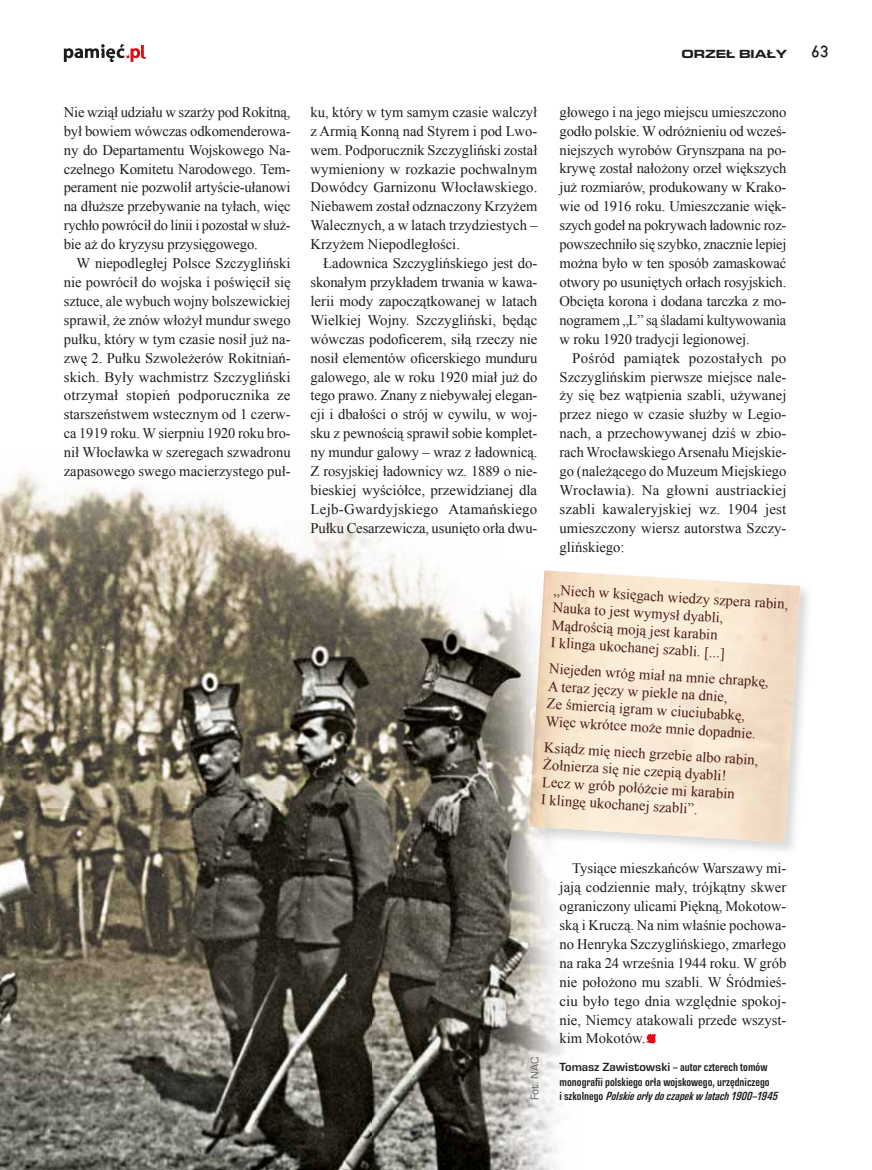
<style>
.page{position:relative;width:872px;height:1170px;background:#fff}
.page>*{position:absolute;margin:0;border:0;box-sizing:border-box;transform-origin:0 0}
.t1{font:14.7px/18.9px "Times New Roman";color:#1d1d1b;text-align:justify}
.t2{font:14.55px/17.4px "Times New Roman";color:#4b1a1a}
.t3{font:600 condensed 12px/14.4px "Eurostile Next LT Pro";color:#1d1d1b}
.t4{font:italic 600 condensed 12px "Eurostile Next LT Pro";color:#1d1d1b}
.t5{font:700 expanded 12px "Eurostile Next LT Pro";color:#1d1d1b}
.t6{font:12px "Copystruct Normal";color:#1d1d1b}
.t7{font:11.25px "Eurostile Next LT Pro";letter-spacing:-.005em;color:#646363}
.s1{font-stretch:normal}
.s2{font-style:normal}
</style>
<div class="page">
<img style="left:584px;top:573px;width:216px;height:269px">
<img style="left:0;top:472px;width:371px;height:697px">
<img style="left:371px;top:538px;width:155px;height:64px">
<img style="left:371px;top:602px;width:160px;height:567px">
<img style="left:530px;top:855px;width:34px;height:314px">
<img style="left:529px;top:570px;width:55px;height:259px">
<svg style="left:64px;top:43px;width:82px;height:19px"></svg>
<svg style="left:646px;top:1033px;width:9px;height:10px"></svg>
<p class="t5" style="left:681px;top:47px;width:107px">ORZEŁ BIAŁY</p>
<p class="t6" style="left:812px;top:44px;width:19px">63</p>
<p class="t1" style="left:64px;top:102px;width:228px">Nie wziął udziału w szarży pod Rokitną, był bowiem wówczas odkomenderowa&shy;ny do Departamentu Wojskowego Na&shy;czelnego Komitetu Narodowego. Tem&shy;perament nie pozwolił artyście-ułanowi na dłuższe przebywanie na tyłach, więc rychło powrócił do linii i pozostał w służ&shy;bie aż do kryzysu przysięgowego.</p>
<p class="t1" style="left:64px;top:253px;width:228px;text-indent:13px">W niepodległej Polsce Szczygliński nie powrócił do wojska i poświęcił się sztuce, ale wybuch wojny bolszewickiej sprawił, że znów włożył mundur swego pułku, który w tym czasie nosił już na&shy;zwę 2. Pułku Szwoleżerów Rokitniań&shy;skich. Były wachmistrz Szczygliński otrzymał stopień podporucznika ze starszeństwem wstecznym od 1 czerw&shy;ca 1919 roku. W sierpniu 1920 roku bro&shy;nił Włocławka w szeregach szwadronu zapasowego swego macierzystego puł-</p>
<p class="t1" style="left:559px;top:102px;width:228px">głowego i na jego miejscu umieszczono godło polskie. W odróżnieniu od wcześ&shy;niejszych wyrobów Grynszpana na po&shy;krywę został nałożony orzeł większych już rozmiarów, produkowany w Krako&shy;wie od 1916 roku. Umieszczanie więk&shy;szych godeł na pokrywach ładownic roz&shy;powszechniło się szybko, znacznie lepiej można było w ten sposób zamaskować otwory po usuniętych orłach rosyjskich.<br>Obcięta korona i dodana tarczka z mo&shy;nogramem „L” są śladami kultywowania w roku 1920 tradycji legionowej.</p>
<p class="t1" style="left:559px;top:348px;width:228px;text-indent:13px">Pośród pamiątek pozostałych po Szczyglińskim pierwsze miejsce nale&shy;ży się bez wątpienia szabli, używanej przez niego w czasie służby w Legio&shy;nach, a przechowywanej dziś w zbio&shy;rach Wrocławskiego Arsenału Miejskie&shy;go (należącego do Muzeum Miejskiego Wrocławia). Na głowni austriackiej szabli kawaleryjskiej wz. 1904 jest umieszczony wiersz autorstwa Szczy&shy;glińskiego:</p>
<p class="t2" style="left:554px;top:582px;width:237px;rotate:3deg">„Niech w księgach wiedzy szpera rabin,<br>Nauka to jest wymysł dyabli,<br>Mądrością moją jest karabin<br>I klinga ukochanej szabli. [...]</p>
<p class="t2" style="left:549px;top:660px;width:222px;rotate:3deg">Niejeden wróg miał na mnie chrapkę,<br>A teraz jęczy w piekle na dnie,<br>Ze śmiercią igram w ciuciubabkę,<br>Więc wkrótce może mnie dopadnie.</p>
<p class="t2" style="left:544px;top:739px;width:216px;rotate:3deg">Ksiądz mię niech grzebie albo rabin,<br>Żołnierza się nie czepią dyabli!<br>Lecz w grób połóżcie mi karabin<br>I klingę ukochanej szabli”.</p>
<p class="t1" style="left:310px;top:102px;width:228px">ku, który w tym samym czasie walczył z Armią Konną nad Styrem i pod Lwo&shy;wem. Podporucznik Szczygliński został wymieniony w rozkazie pochwalnym Dowódcy Garnizonu Włocławskiego.<br>Niebawem został odznaczony Krzyżem Walecznych, a w latach trzydziestych – Krzyżem Niepodległości.</p>
<p class="t1" style="left:310px;top:253px;width:228px;text-indent:13px">Ładownica Szczyglińskiego jest do&shy;skonałym przykładem trwania w kawa&shy;lerii mody zapoczątkowanej w latach Wielkiej Wojny. Szczygliński, będąc wówczas podoficerem, siłą rzeczy nie nosił elementów oficerskiego munduru galowego, ale w roku 1920 miał już do tego prawo. Znany z niebywałej elegan&shy;cji i dbałości o strój w cywilu, w woj&shy;sku z pewnością sprawił sobie komplet&shy;ny mundur galowy – wraz z ładownicą.<br>Z rosyjskiej ładownicy wz. 1889 o nie&shy;bieskiej wyściółce, przewidzianej dla Lejb-Gwardyjskiego Atamańskiego Pułku Cesarzewicza, usunięto orła dwu-</p>
<p class="t7" style="left:528px;top:1100px;width:45px;rotate:-90deg">Fot. NAC</p>
<p class="t1" style="left:559px;top:858px;width:228px;text-indent:13px">Tysiące mieszkańców Warszawy mi&shy;jają codziennie mały, trójkątny skwer ograniczony ulicami Piękną, Mokotow&shy;ską i Kruczą. Na nim właśnie pochowa&shy;no Henryka Szczyglińskiego, zmarłego na raka 24 września 1944 roku. W grób nie położono mu szabli. W Śródmieś&shy;ciu było tego dnia względnie spokoj&shy;nie, Niemcy atakowali przede wszyst&shy;kim Mokotów.</p>
<p class="t3" style="left:559px;top:1060px;width:212px"><span class="s1">Tomasz Zawistowski</span> – autor czterech tomów monografii polskiego orła wojskowego, urzędniczego</p>
<p class="t4" style="left:559px;top:1089px;width:223px"><span class="s2">i s z k o l n e g o</span> Polskieorłydoczapekw latach1900–1945</p>
</div>
